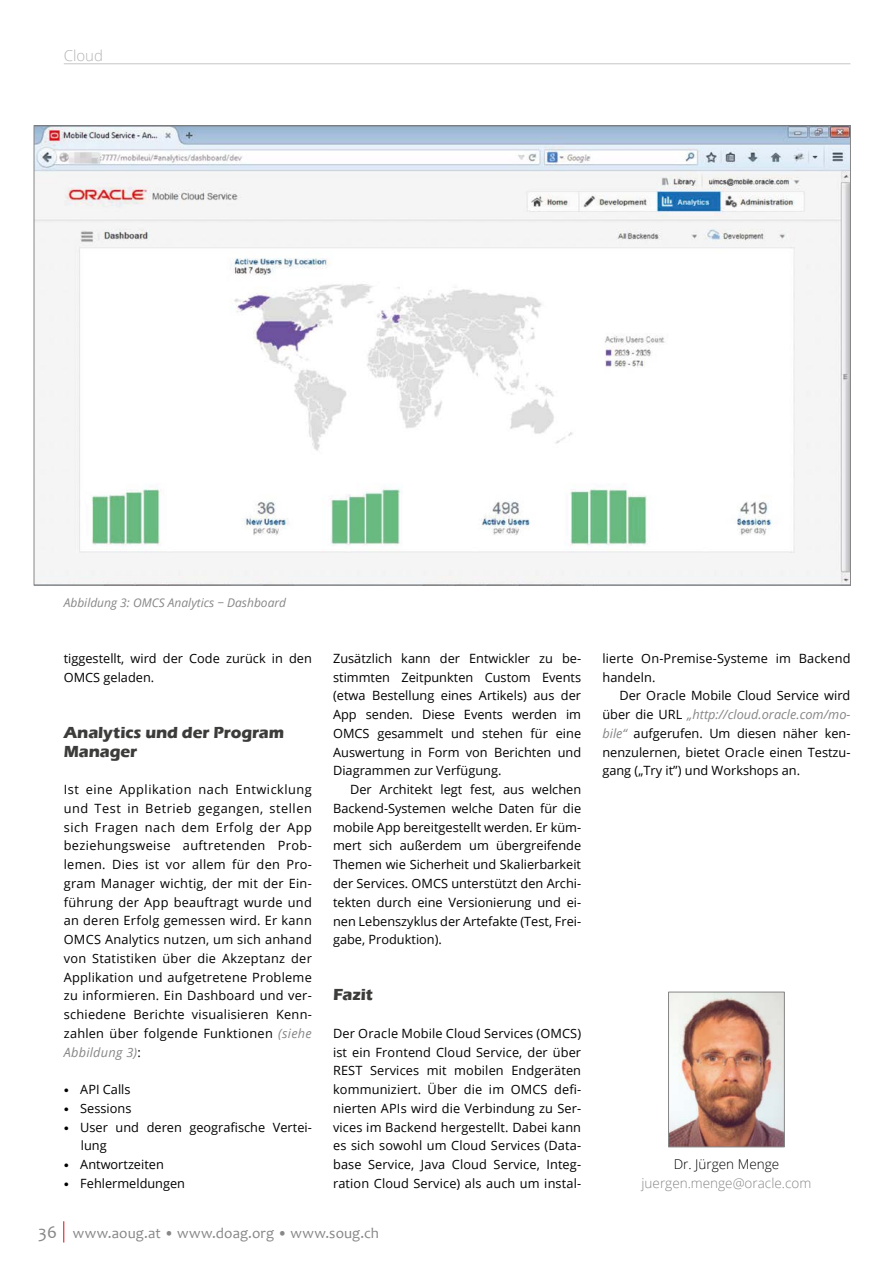
<style>
.page{position:relative;width:893px;height:1263px;background:#fff}
.page>*{position:absolute;margin:0;border:0;box-sizing:border-box;transform-origin:0 0}
.t1{font:700 16.5px/18.8px "Eras ITC";letter-spacing:-.005em;color:#3c3c3b}
.t2{font:15px "Candara";letter-spacing:.01em;color:#878787}
.t3{font:300 15px "Open Sans";color:#b5b4b4}
.t4{font:300 13.5px "Open Sans";color:#878787}
.t5{font:300 13.5px "Open Sans";color:#000}
.t6{font:12.75px/18.8px "Open Sans";color:#000;text-align:justify}
.t7{font:italic 12px "Open Sans";color:#878787}
.s1{font-style:italic;color:#878787}
.s2{font-family:"Stone Serif Std";font-weight:500;font-size:10.5px}
.s3{font-size:18px}
</style>
<div class="page">
<svg style="left:63px;top:1221px;width:1px;height:21px"></svg>
<hr style="left:64px;top:64px;width:786px;height:1px;background:#c6c6c6">
<svg style="left:64px;top:63px;width:41px;height:2px"></svg>
<img style="left:670px;top:994px;width:112px;height:151px">
<div style="left:668px;top:992px;width:116px;height:155px;border:1px solid #878787"></div>
<img style="left:36px;top:127px;width:813px;height:456px">
<p class="t3" style="left:64px;top:45px;width:41px">Cloud</p>
<p class="t7" style="left:64px;top:594px;width:224px">Abbildung 3: OMCS Analytics − Dashboard</p>
<p class="t6" style="left:64px;top:648px;width:250px">tiggestellt, wird der Code zurück in den<br>OMCS geladen.</p>
<p class="t1" style="left:64px;top:723px;width:222px">Analytics und der Program<br>Manager</p>
<p class="t6" style="left:64px;top:780px;width:250px">Ist eine Applikation nach Entwicklung und Test in Betrieb gegangen, stellen sich Fragen nach dem Erfolg der App beziehungsweise auftretenden Prob&shy;lemen. Dies ist vor allem für den Pro&shy;gram Manager wichtig, der mit der Ein&shy;führung der App beauftragt wurde und an deren Erfolg gemessen wird. Er kann OMCS Analytics nutzen, um sich anhand von Statistiken über die Akzeptanz der Applikation und aufgetretene Probleme zu informieren. Ein Dashboard und ver&shy;schiedene Berichte visualisieren Kenn&shy;zahlen über folgende Funktionen <span class="s1">(siehe Abbildung 3)</span>:</p>
<p class="t6" style="left:64px;top:1080px;width:68px"><span class="s2">•</span> API Calls</p>
<p class="t6" style="left:64px;top:1098px;width:69px"><span class="s2">•</span> Sessions</p>
<p class="t6" style="left:81px;top:1117px;width:233px;text-indent:-17px"><span class="s2">•</span> User und deren geografische Vertei&shy;lung</p>
<p class="t6" style="left:64px;top:1155px;width:102px"><span class="s2">•</span> Antwortzeiten</p>
<p class="t6" style="left:64px;top:1173px;width:123px"><span class="s2">•</span> Fehlermeldungen</p>
<p class="t6" style="left:333px;top:648px;width:250px">Zusätzlich kann der Entwickler zu be&shy;stimmten Zeitpunkten Custom Events (etwa Bestellung eines Artikels) aus der App senden. Diese Events werden im OMCS gesammelt und stehen für eine Auswertung in Form von Berichten und Diagrammen zur Verfügung.</p>
<p class="t6" style="left:333px;top:780px;width:250px;text-indent:17px">Der Architekt legt fest, aus welchen Backend-Systemen welche Daten für die mobile App bereitgestellt werden. Er küm&shy;mert sich außerdem um übergreifende Themen wie Sicherheit und Skalierbarkeit der Services. OMCS unterstützt den Archi&shy;tekten durch eine Versionierung und ei&shy;nen Lebenszyklus der Artefakte (Test, Frei&shy;gabe, Produktion).</p>
<p class="t1" style="left:333px;top:986px;width:41px">Fazit</p>
<p class="t6" style="left:333px;top:1023px;width:250px">Der Oracle Mobile Cloud Services (OMCS) ist ein Frontend Cloud Service, der über REST Services mit mobilen Endgeräten kommuniziert. Über die im OMCS defi&shy;nierten APIs wird die Verbindung zu Ser&shy;vices im Backend hergestellt. Dabei kann es sich sowohl um Cloud Services (Data&shy;base Service, Java Cloud Service, Integ&shy;ration Cloud Service) als auch um instal-</p>
<p class="t2" style="left:38px;top:1224px;width:342px"><span class="s3">36</span> www.aoug.at • www.doag.org • www.soug.ch</p>
<p class="t6" style="left:602px;top:648px;width:250px">lierte On-Premise-Systeme im Backend handeln.</p>
<p class="t6" style="left:602px;top:686px;width:250px;text-indent:17px">Der Oracle Mobile Cloud Service wird über die URL <span class="s1">„http://cloud.oracle.com/mo&shy;bile“</span> aufgerufen. Um diesen näher ken&shy;nenzulernen, bietet Oracle einen Testzu&shy;gang („Try it”) und Workshops an.</p>
<p class="t5" style="left:674px;top:1155px;width:107px">Dr. Jürgen Menge</p>
<p class="t4" style="left:642px;top:1174px;width:171px">juergen.menge@oracle.com</p>
</div>
